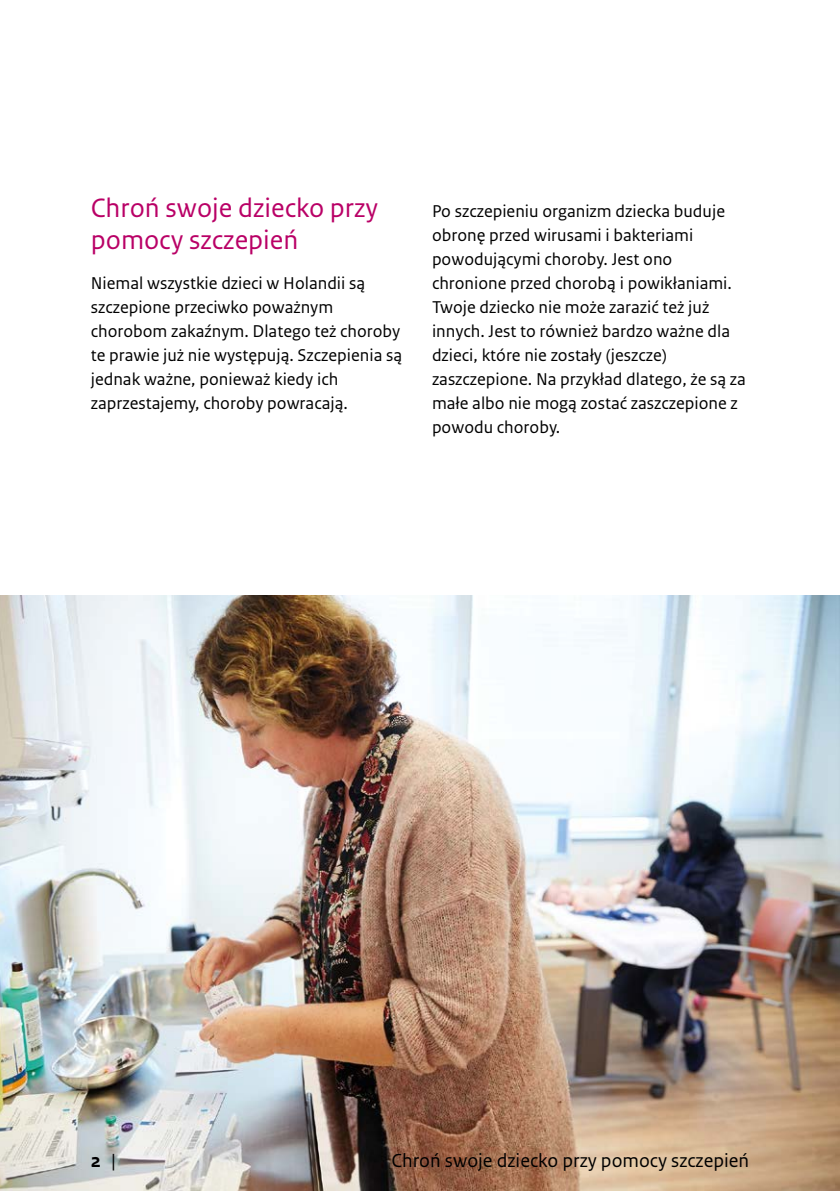
<style>
.page{position:relative;width:840px;height:1191px;background:#fff}
.page>*{position:absolute;margin:0;border:0;box-sizing:border-box;transform-origin:0 0}
.H2_Paragraafkop_2_re{font:28px/32px "Rijksoverheid Sans Text";color:#b90066}
.t1{font:20px "Rijksoverheid Sans Text";color:#000}
.t2{font:700 20px "Rijksoverheid Sans Text";color:#000}
.P_Broodtekst{font:18px/24px "Rijksoverheid Sans Text";color:#000}
.s1{font-weight:400}
</style>
<div class="page">
<img style="left:0;top:595px;width:839px;height:596px">
<h2 class="H2_Paragraafkop_2_re" style="left:91px;top:192px;width:289px">Chroń swoje dziecko przy pomocy szczepień</h2>
<p class="P_Broodtekst" style="left:91px;top:271px;width:312px">Niemal wszystkie dzieci w Holandii są szczepione przeciwko poważnym chorobom zakaźnym. Dlatego też choroby te prawie już nie występują. Szczepienia są jednak ważne, ponieważ kiedy ich zaprzestajemy, choroby powracają.</p>
<p class="P_Broodtekst" style="left:432px;top:199px;width:315px">Po szczepieniu organizm dziecka buduje obronę przed wirusami i bakteriami powodującymi choroby. Jest ono chronione przed chorobą i powikłaniami.<br>Twoje dziecko nie może zarazić też już innych. Jest to również bardzo ważne dla dzieci, które nie zostały (jeszcze) zaszczepione. Na przykład dlatego, że są za małe albo nie mogą zostać zaszczepione z powodu choroby.</p>
<p class="t2" style="left:91px;top:1149px;width:27px">2 <span class="s1">|</span></p>
<p class="t1" style="left:391px;top:1149px;width:359px">Chroń swoje dziecko przy pomocy szczepień</p>
</div>
